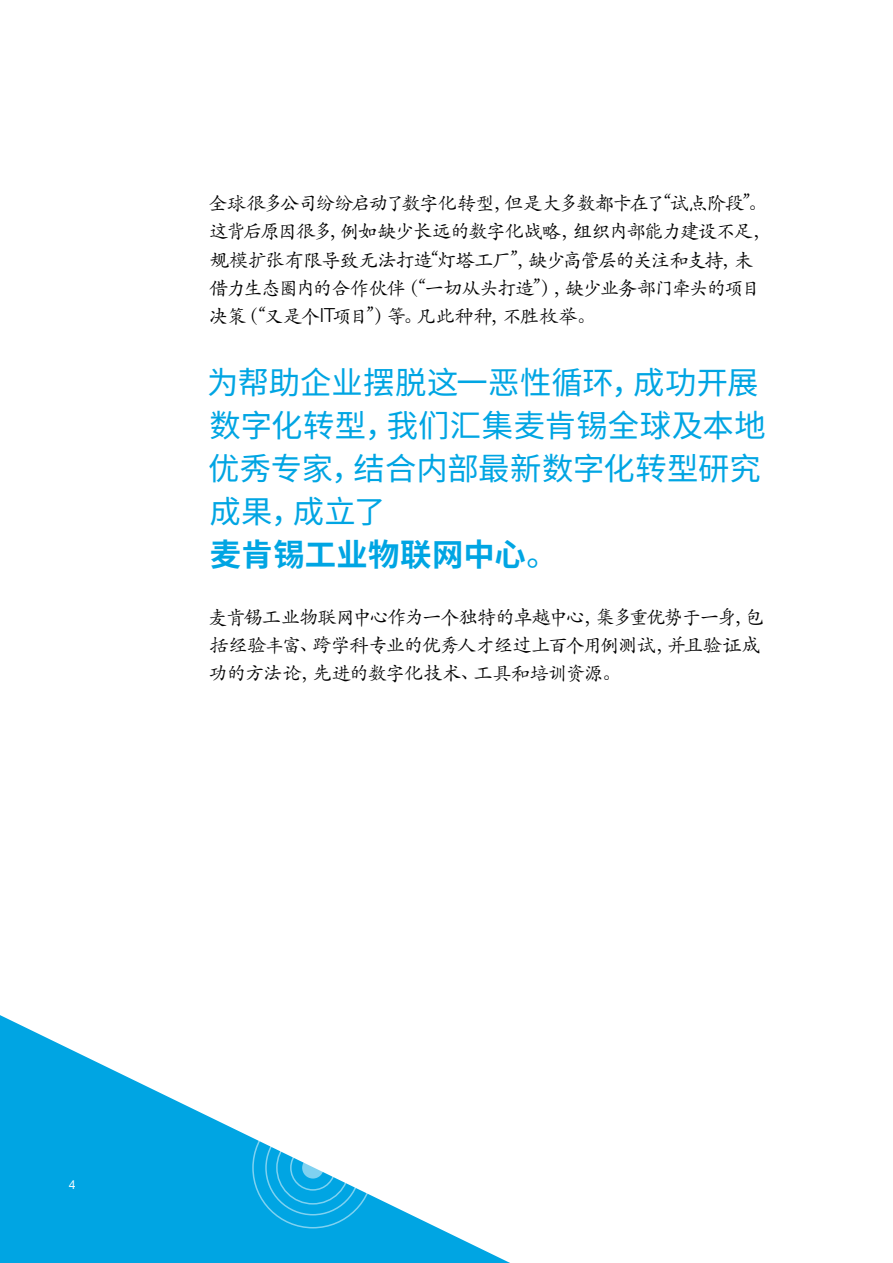
<style>
.page{position:relative;width:893px;height:1263px;background:#fff}
.page>*{position:absolute;margin:0;border:0;box-sizing:border-box;transform-origin:0 0}
.t1{font:31.35px/43px "Noto Sans CJ Ksc";letter-spacing:.005em;color:#00a5e3}
.t2{font:19.5px/28.3px "ST Kaiti SC";letter-spacing:-.075em;color:#000}
.t3{font:12.3px "Helvetica Neue LT Std";color:#fff}
.s1{font-family:"Helvetica Neue LT Std";font-weight:300}
.s2{font-weight:700}
</style>
<div class="page">
<svg style="left:0;top:1015px;width:510px;height:248px"></svg>
<div style="left:265px;top:1120px;width:96px;height:95px;border:2px solid #fff;border-radius:50%"></div>
<div style="left:276px;top:1131px;width:74px;height:73px;border:2px solid #fff;border-radius:50%"></div>
<div style="left:290px;top:1145px;width:46px;height:45px;border:2px solid #fff;border-radius:50%"></div>
<svg style="left:302px;top:1157px;width:22px;height:21px"></svg>
<div style="left:0;top:1188px;width:360px;height:75px;background:#00a5e3"></div>
<p class="t2" style="left:207px;top:188px;width:565px">全球很多公司纷纷启动了数字化转型，但是大多数都卡在了“试点阶段”。这背后原因很多，例如缺少长远的数字化战略，组织内部能力建设不足，规模扩张有限导致无法打造“灯塔工厂”，缺少高管层的关注和支持，未借力生态圈内的合作伙伴（“一切从头打造”），缺少业务部门牵头的项目决策（“又是个<span class="s1">IT</span>项目”）等。凡此种种，不胜枚举。</p>
<h1 class="t1" style="left:207px;top:361px;width:560px">为帮助企业摆脱这一恶性循环，成功开展数字化转型，我们汇集麦肯锡全球及本地优秀专家，结合内部最新数字化转型研究成果，成立了<br><span class="s2">麦肯锡工业物联网中心</span>。</h1>
<p class="t2" style="left:207px;top:602px;width:558px">麦肯锡工业物联网中心作为一个独特的卓越中心，集多重优势于一身，包括经验丰富、跨学科专业的优秀人才经过上百个用例测试，并且验证成功的方法论，先进的数字化技术、工具和培训资源。</p>
<p class="t3" style="left:69px;top:1178px;width:8px">4</p>
</div>
